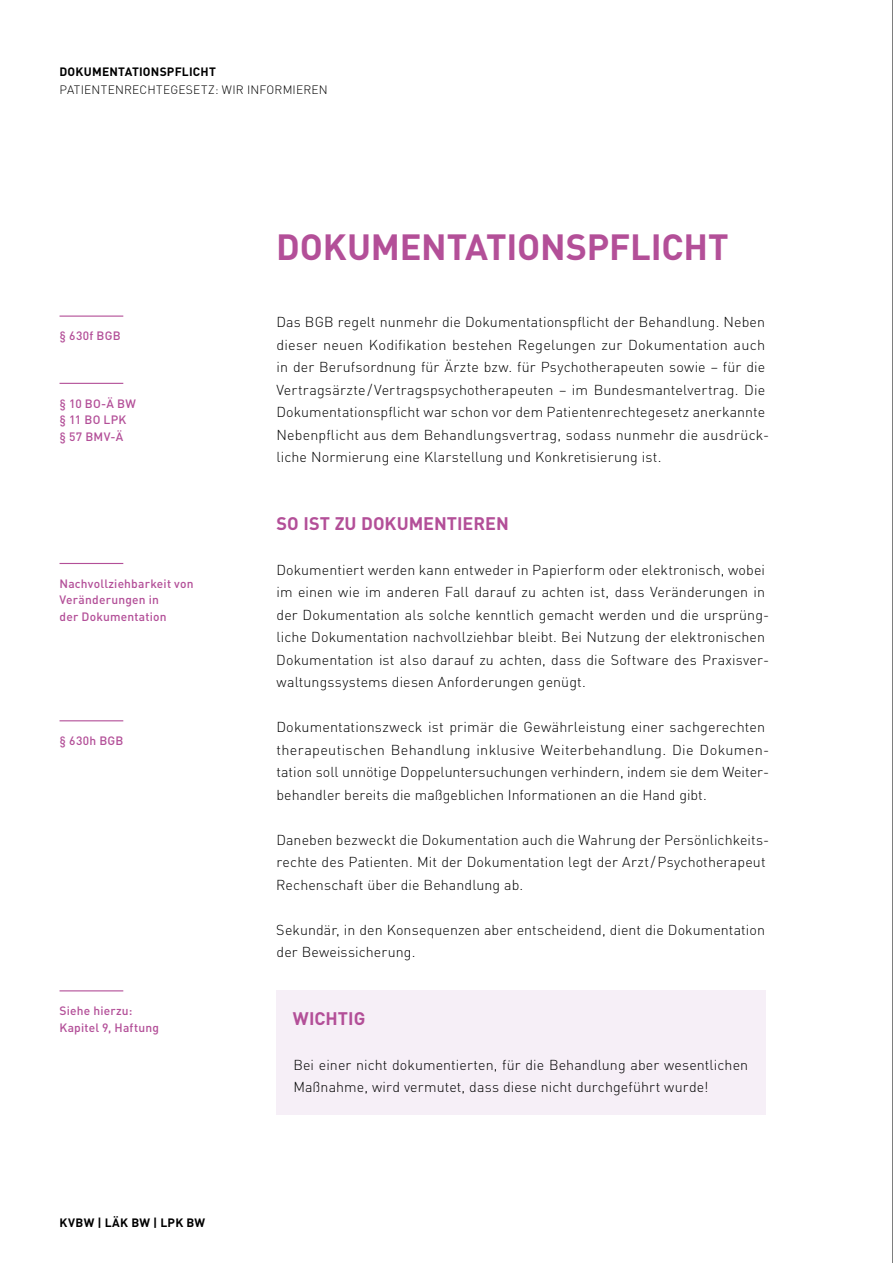
<style>
.page{position:relative;width:893px;height:1263px;background:#fff}
.page>*{position:absolute;margin:0;border:0;box-sizing:border-box;transform-origin:0 0}
.t1{font:700 36px "DIN";letter-spacing:-.005em;color:#b34f98}
.t2{font:700 18px "DIN";color:#b34f98}
.t3{font:300 14.25px/22.5px "DIN";letter-spacing:.005em;color:#000}
.t4{font:500 12px/16.5px "DIN";letter-spacing:.015em;color:#b34f98}
.t5{font:700 12px "DIN";letter-spacing:.02em;color:#000}
.t6{font:300 12px "DIN";letter-spacing:.245em;color:#000}
</style>
<div class="page">
<div style="left:276px;top:990px;width:489px;height:125px;background:#f6eff7"></div>
<hr style="left:60px;top:316px;width:63px;height:1px;background:#b34f98">
<hr style="left:60px;top:383px;width:63px;height:1px;background:#b34f98">
<hr style="left:60px;top:563px;width:63px;height:1px;background:#b34f98">
<hr style="left:60px;top:720px;width:63px;height:1px;background:#b34f98">
<hr style="left:60px;top:990px;width:63px;height:1px;background:#b34f98">
<hr style="left:892px;top:0;width:1px;height:1263px;background:#000">
<p class="t5" style="left:60px;top:63px;width:158px">DOKUMENTATIONSPFLICHT</p>
<p class="t6" style="left:60px;top:82px;width:270px">Patientenrechtegesetz: Wir informieren</p>
<p class="t4" style="left:60px;top:327px;width:63px">§ 630f BGB</p>
<p class="t4" style="left:60px;top:395px;width:78px">§ 10 BO-Ä BW § 11 BO LPK § 57 BMV-Ä</p>
<p class="t4" style="left:60px;top:575px;width:136px">Nachvollziehbarkeit von<br>Veränderungen in<br>der Dokumentation</p>
<p class="t4" style="left:60px;top:732px;width:66px">§ 630h BGB</p>
<p class="t4" style="left:60px;top:1002px;width:101px">Siehe hierzu:<br>Kapitel 9, Haftung</p>
<p class="t5" style="left:60px;top:1215px;width:147px">KVBW | LÄK BW | LPK BW</p>
<h1 class="t1" style="left:276px;top:223px;width:454px">DOKUMENTATIONSPFLICHT</h1>
<p class="t3" style="left:276px;top:311px;width:492px">Das BGB regelt nunmehr die Dokumentationspflicht der Behandlung. Neben dieser neuen Kodifikation bestehen Regelungen zur Dokumentation auch in der Berufsordnung für Ärzte bzw. für Psychotherapeuten sowie – für die Vertragsärzte/Vertragspsychotherapeuten – im Bundesmantelvertrag. Die Dokumentationspflicht war schon vor dem Patientenrechtegesetz anerkannte Nebenpflicht aus dem Behandlungsvertrag, sodass nunmehr die ausdrück&shy;liche Normierung eine Klarstellung und Konkretisierung ist.</p>
<p class="t2" style="left:277px;top:511px;width:234px">SO IST ZU DOKUMENTI EREN</p>
<p class="t3" style="left:276px;top:558px;width:495px">Dokumentiert werden kann entweder in Papierform oder elektronisch, wobei im einen wie im anderen Fall darauf zu achten ist, dass Veränderungen in der Dokumentation als solche kenntlich gemacht werden und die ursprüng&shy;liche Dokumentation nachvollziehbar bleibt. Bei N utzung der elektronischen Dokumentation ist also darauf zu achten, dass die Software des Praxisver&shy;waltungssystems diesen Anforderungen genügt.</p>
<p class="t3" style="left:276px;top:716px;width:495px">Dokumentationszweck ist primär die Gewährleistung einer sachgerechten therapeutischen Behandlung inklusive Weiterbehandlung. Die Dokumen&shy;tation soll unnötige Doppeluntersuchungen verhindern, indem sie dem Weiter&shy;behandler bereits die maßgeblichen I nformationen an die Hand gibt.</p>
<p class="t3" style="left:276px;top:828px;width:495px">Daneben bezweckt die Dokumentation auch die Wahrung der Persönlichkeits&shy;rechte des Patienten. M it der Dokumentation legt der Arzt/Psychotherapeut<br>Rechenschaft über die Behandlung ab.</p>
<p class="t3" style="left:276px;top:918px;width:490px">Sekundär, in den Konsequenzen aber entscheidend, dient die Dokumentation der Beweissicherung.</p>
<p class="t2" style="left:293px;top:1006px;width:74px">WICHTIG</p>
<p class="t3" style="left:293px;top:1053px;width:456px">Bei einer nicht dokumentierten, für die Behandlung aber wesentlichen<br>Maßnahme, wird vermutet, dass diese nicht durchgeführt wurde!</p>
</div>
